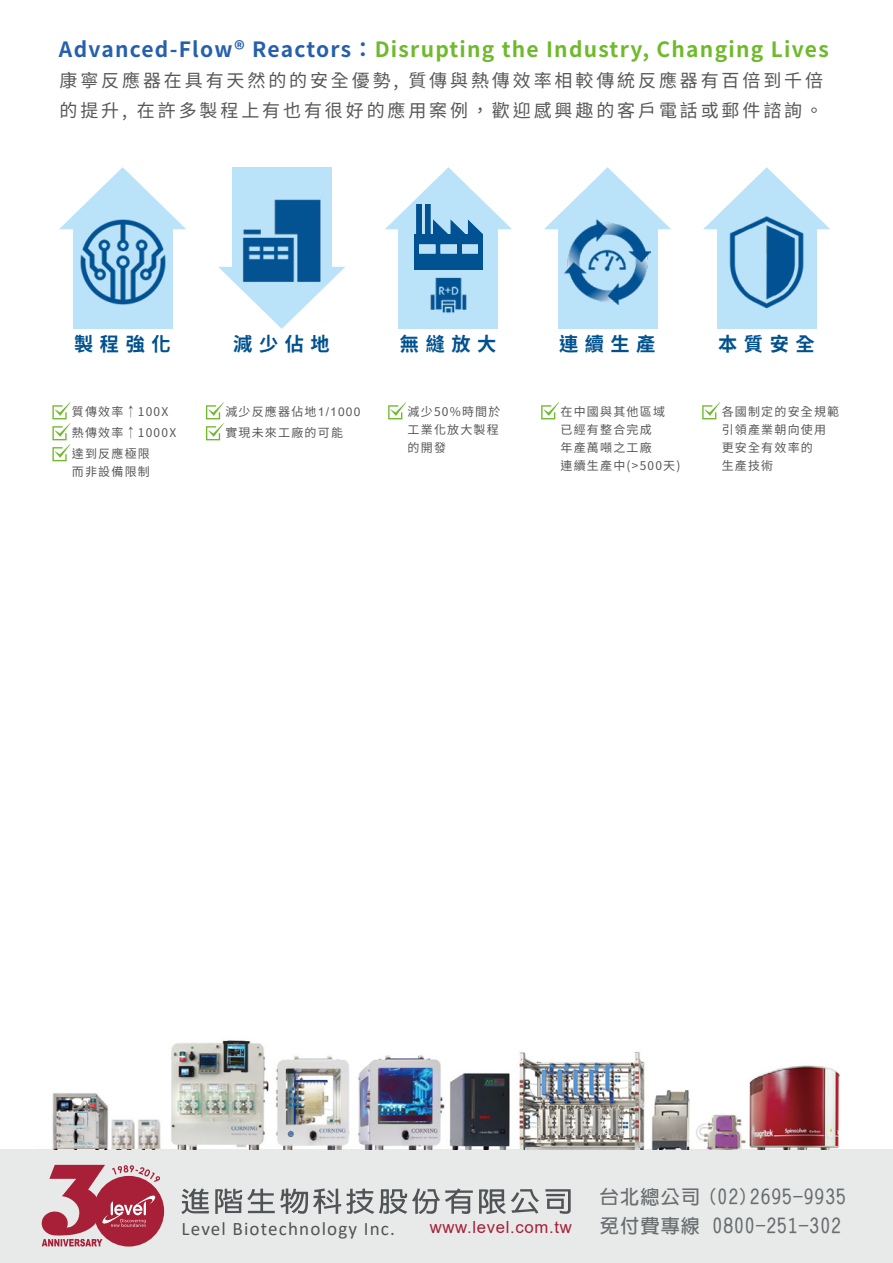
<style>
.page{position:relative;width:893px;height:1263px;background:#fff}
.page>*{position:absolute;margin:0;border:0;box-sizing:border-box;transform-origin:0 0}
.t1{font:700 21px "Noto Sans CJ Ktc";letter-spacing:.06em;color:#6fba2c}
.t2{font:700 19.65px "New Gothic";letter-spacing:.05em;color:#686d70}
.t3{font:700 19.2px "Noto Sans CJ Ktc";letter-spacing:.34em;color:#00518e}
.t4{font:19.05px "Calibri";letter-spacing:.06em;color:#515457}
.t5{font:18px/30px "Noto Sans CJ Ktc";letter-spacing:.16em;color:#595757}
.t6{font:16.65px "Arial";letter-spacing:.04em;color:#a62038}
.t7{font:12px/18px "Noto Sans CJ Ktc";letter-spacing:.1em;color:#595757}
.s1{color:#2660ad}
.s2{font-family:"Adobe Ming Std";font-weight:300}
.s3{font-family:"Arial"}
.s4{font-size:19.05px}
</style>
<div class="page">
<div style="left:0;top:1149px;width:893px;height:114px;background:#e8e9e9"></div>
<svg style="left:181px;top:1188px;width:28px;height:26px"></svg>
<svg style="left:215px;top:1188px;width:258px;height:26px"></svg>
<svg style="left:479px;top:1189px;width:60px;height:25px"></svg>
<svg style="left:545px;top:1189px;width:26px;height:25px"></svg>
<svg style="left:42px;top:1165px;width:118px;height:81px"></svg>
<img style="left:52px;top:1040px;width:442px;height:109px">
<img style="left:494px;top:1051px;width:346px;height:98px">
<div style="left:73px;top:229px;width:99px;height:100px;background:#bae3f9"></div>
<svg style="left:59px;top:167px;width:127px;height:62px"></svg>
<img style="left:67px;top:206px;width:111px;height:111px">
<div style="left:232px;top:167px;width:100px;height:100px;background:#bae3f9"></div>
<svg style="left:257px;top:305px;width:49px;height:24px"></svg>
<img style="left:218px;top:199px;width:127px;height:106px">
<div style="left:399px;top:229px;width:99px;height:100px;background:#bae3f9"></div>
<svg style="left:385px;top:167px;width:127px;height:62px"></svg>
<img style="left:415px;top:204px;width:67px;height:66px">
<img style="left:430px;top:277px;width:37px;height:36px">
<div style="left:558px;top:229px;width:99px;height:100px;background:#bae3f9"></div>
<svg style="left:544px;top:167px;width:127px;height:62px"></svg>
<img style="left:565px;top:219px;width:85px;height:86px">
<svg style="left:737px;top:167px;width:59px;height:29px"></svg>
<img style="left:703px;top:196px;width:127px;height:132px">
<svg style="left:388px;top:402px;width:18px;height:17px"></svg>
<svg style="left:541px;top:402px;width:18px;height:17px"></svg>
<svg style="left:702px;top:402px;width:18px;height:17px"></svg>
<svg style="left:206px;top:402px;width:18px;height:38px"></svg>
<svg style="left:52px;top:402px;width:18px;height:59px"></svg>
<h1 class="t1" style="left:59px;top:37px;width:771px"><span class="s1">Advanced-Flow® Reactors：</span>Disrupting the Industry, Changing Lives</h1>
<h3 class="t5" style="left:60px;top:65px;width:765px">康寧反應器在具有天然的的安全優勢, 質傳與熱傳效率相較傳統反應器有百倍到千倍的提升, 在許多製程上有也有很好的應用案例，歡迎感興趣的客戶電話或郵件諮詢。</h3>
<h3 class="t3" style="left:74px;top:333px;width:98px">製程強化</h3>
<h3 class="t3" style="left:233px;top:333px;width:98px">減少佔地</h3>
<h3 class="t3" style="left:400px;top:333px;width:98px">無縫放大</h3>
<h3 class="t3" style="left:559px;top:333px;width:98px">連續生產</h3>
<h3 class="t3" style="left:718px;top:333px;width:98px">本質安全</h3>
<p class="t7" style="left:72px;top:401px;width:106px;line-height:21px">質傳效率<span class="s2">↑</span>100X熱傳效率<span class="s2">↑</span>1000X達到反應極限</p>
<p class="t7" style="left:72px;top:463px;width:79px">而非設備限制</p>
<p class="t7" style="left:225px;top:401px;width:137px;line-height:21px">減少反應器佔地<span class="s3">1/1000</span>實現未來工廠的可能</p>
<p class="t7" style="left:408px;top:403px;width:94px">減少50%時間於工業化放大製程的開發</p>
<p class="t7" style="left:561px;top:403px;width:121px">在中國與其他區域<br>已經有整合完成<br>年產萬噸之工廠<br>連續生產中(&gt;500天)</p>
<p class="t7" style="left:722px;top:403px;width:119px">各國制定的安全規範引領產業朝向使用更安全有效率的<br>生產技術</p>
<h2 class="t2" style="left:600px;top:1186px;width:247px"><span class="s4">台北總公司</span> (02)2695-9935</h2>
<h3 class="t4" style="left:182px;top:1215px;width:215px">Level Biotechnology Inc.</h3>
<h3 class="t6" style="left:430px;top:1216px;width:143px">www.level.com.tw</h3>
<h2 class="t2" style="left:600px;top:1216px;width:242px"><span class="s4">免付費專線</span> 0800-251-302</h2>
</div>
